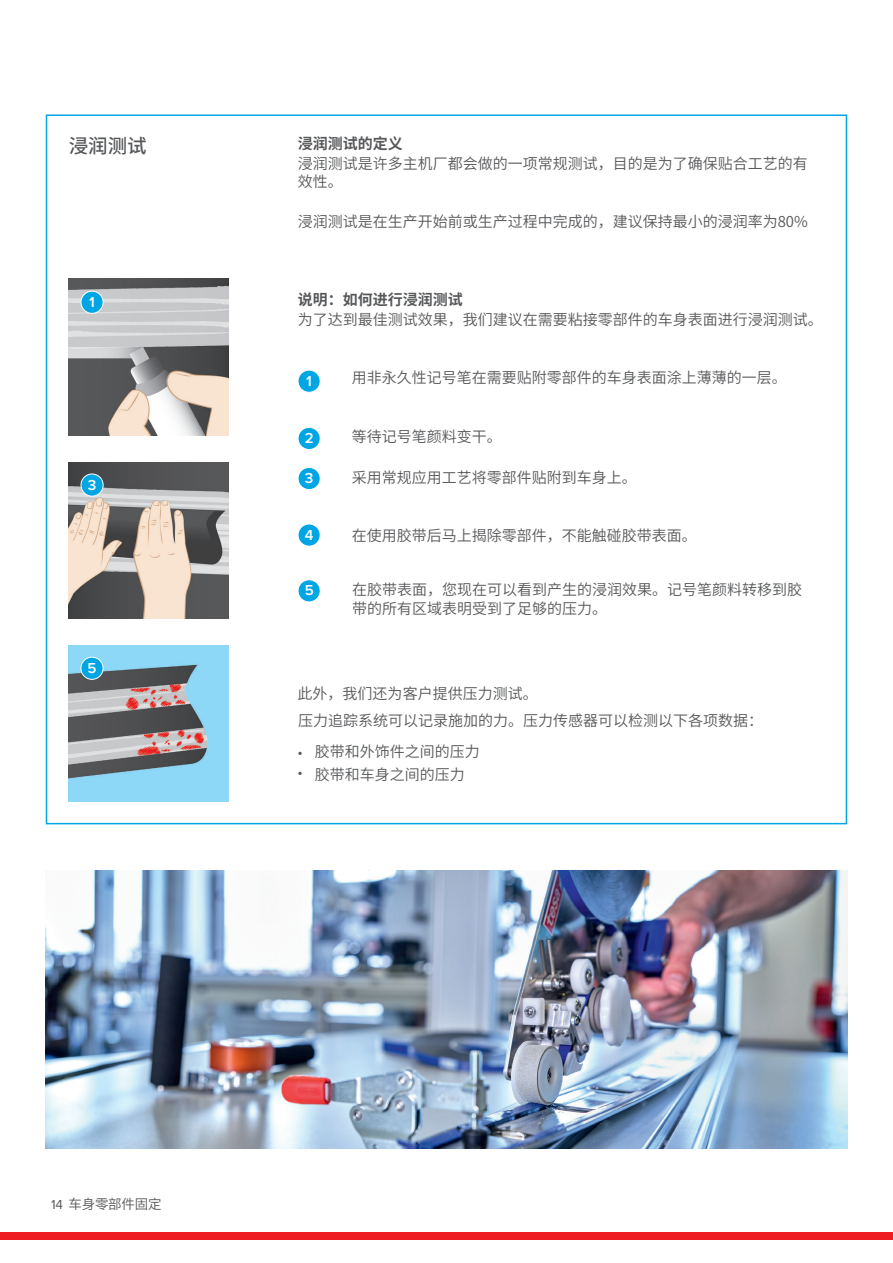
<style>
.page{position:relative;width:893px;height:1263px;background:#fff}
.page>*{position:absolute;margin:0;border:0;box-sizing:border-box;transform-origin:0 0}
.t1{font:500 19.5px "Source Han Sans CN";color:#57585a}
.t2{font:15px/18px "Source Han Sans CN";color:#57585a}
.t3{font:700 15px "Source Han Sans CN";color:#57585a}
.t4{font:600 15px "Proxima Nova";color:#fff}
.t5{font:13.5px "Source Han Sans CN";letter-spacing:-.02em;color:#57585a}
.s1{font-family:"Proxima Nova"}
</style>
<div class="page">
<img style="left:69px;top:279px;width:160px;height:156px">
<img style="left:69px;top:462px;width:160px;height:156px">
<div style="left:0;top:1232px;width:893px;height:8px;background:#ee1d23"></div>
<div style="left:81px;top:291px;width:22px;height:22px;background:#00a6e4;border-radius:50%"></div>
<div style="left:81px;top:291px;width:22px;height:23px;border:1px solid #fff;border-radius:50%"></div>
<div style="left:81px;top:474px;width:22px;height:22px;background:#00a6e4;border-radius:50%"></div>
<div style="left:81px;top:474px;width:23px;height:22px;border:1px solid #fff;border-radius:50%"></div>
<img style="left:69px;top:645px;width:160px;height:156px">
<div style="left:81px;top:657px;width:22px;height:22px;background:#00a6e4;border-radius:50%"></div>
<div style="left:81px;top:657px;width:22px;height:23px;border:1px solid #fff;border-radius:50%"></div>
<div style="left:298px;top:370px;width:22px;height:22px;background:#00a6e4;border-radius:50%"></div>
<div style="left:298px;top:370px;width:23px;height:23px;border:1px solid #fff;border-radius:50%"></div>
<div style="left:298px;top:427px;width:22px;height:22px;background:#00a6e4;border-radius:50%"></div>
<div style="left:298px;top:427px;width:23px;height:23px;border:1px solid #fff;border-radius:50%"></div>
<div style="left:298px;top:467px;width:22px;height:23px;background:#00a6e4;border-radius:50%"></div>
<div style="left:298px;top:467px;width:23px;height:23px;border:1px solid #fff;border-radius:50%"></div>
<div style="left:298px;top:524px;width:22px;height:22px;background:#00a6e4;border-radius:50%"></div>
<div style="left:298px;top:524px;width:23px;height:22px;border:1px solid #fff;border-radius:50%"></div>
<div style="left:298px;top:580px;width:22px;height:22px;background:#00a6e4;border-radius:50%"></div>
<div style="left:298px;top:579px;width:23px;height:23px;border:1px solid #fff;border-radius:50%"></div>
<img style="left:46px;top:870px;width:801px;height:278px">
<h1 class="t1" style="left:69px;top:135px;width:79px">浸润测试</h1>
<p class="t3" style="left:298px;top:135px;width:107px">浸润测试的定义</p>
<p class="t2" style="left:298px;top:155px;width:512px">浸润测试是许多主机厂都会做的一项常规测试，目的是为了确保贴合工艺的有效性。</p>
<p class="t2" style="left:298px;top:213px;width:512px">浸润测试是在生产开始前或生产过程中完成的，建议保持最小的浸润率为80%</p>
<p class="t4" style="left:89px;top:291px;width:7px">1</p>
<p class="t4" style="left:88px;top:473px;width:10px">3</p>
<p class="t4" style="left:87px;top:657px;width:10px">5</p>
<p class="t3" style="left:298px;top:291px;width:167px">说明：如何进行浸润测试</p>
<p class="t2" style="left:298px;top:311px;width:527px">为了达到最佳测试效果，我们建议在需要粘接零部件的车身表面进行浸润测试。</p>
<p class="t4" style="left:306px;top:370px;width:7px">1</p>
<p class="t2" style="left:352px;top:369px;width:437px">用非永久性记号笔在需要贴附零部件的车身表面涂上薄薄的一层。</p>
<p class="t4" style="left:305px;top:427px;width:10px">2</p>
<p class="t4" style="left:305px;top:467px;width:10px">3</p>
<p class="t2" style="left:352px;top:428px;width:152px">等待记号笔颜料变干。</p>
<p class="t2" style="left:352px;top:469px;width:286px">采用常规应用工艺将零部件贴附到车身上。</p>
<p class="t4" style="left:305px;top:523px;width:10px">4</p>
<p class="t2" style="left:352px;top:527px;width:346px">在使用胶带后马上揭除零部件，不能触碰胶带表面。</p>
<p class="t4" style="left:305px;top:579px;width:10px">5</p>
<p class="t2" style="left:352px;top:581px;width:452px">在胶带表面，您现在可以看到产生的浸润效果。记号笔颜料转移到胶带的所有区域表明受到了足够的压力。</p>
<p class="t2" style="left:298px;top:680px;width:467px;line-height:27.2px">此外，我们还为客户提供压力测试。<br>压力追踪系统可以记录施加的力。压力传感器可以检测以下各项数据：</p>
<p class="t2" style="left:298px;top:743px;width:184px"><span class="s1">•</span> 胶带和外饰件之间的压力</p>
<p class="t2" style="left:298px;top:766px;width:169px"><sup>•</sup> 胶带和车身之间的压力</p>
<p class="t5" style="left:51px;top:1197px;width:112px"><span class="s1">14</span> 车身零部件固定</p>
</div>
